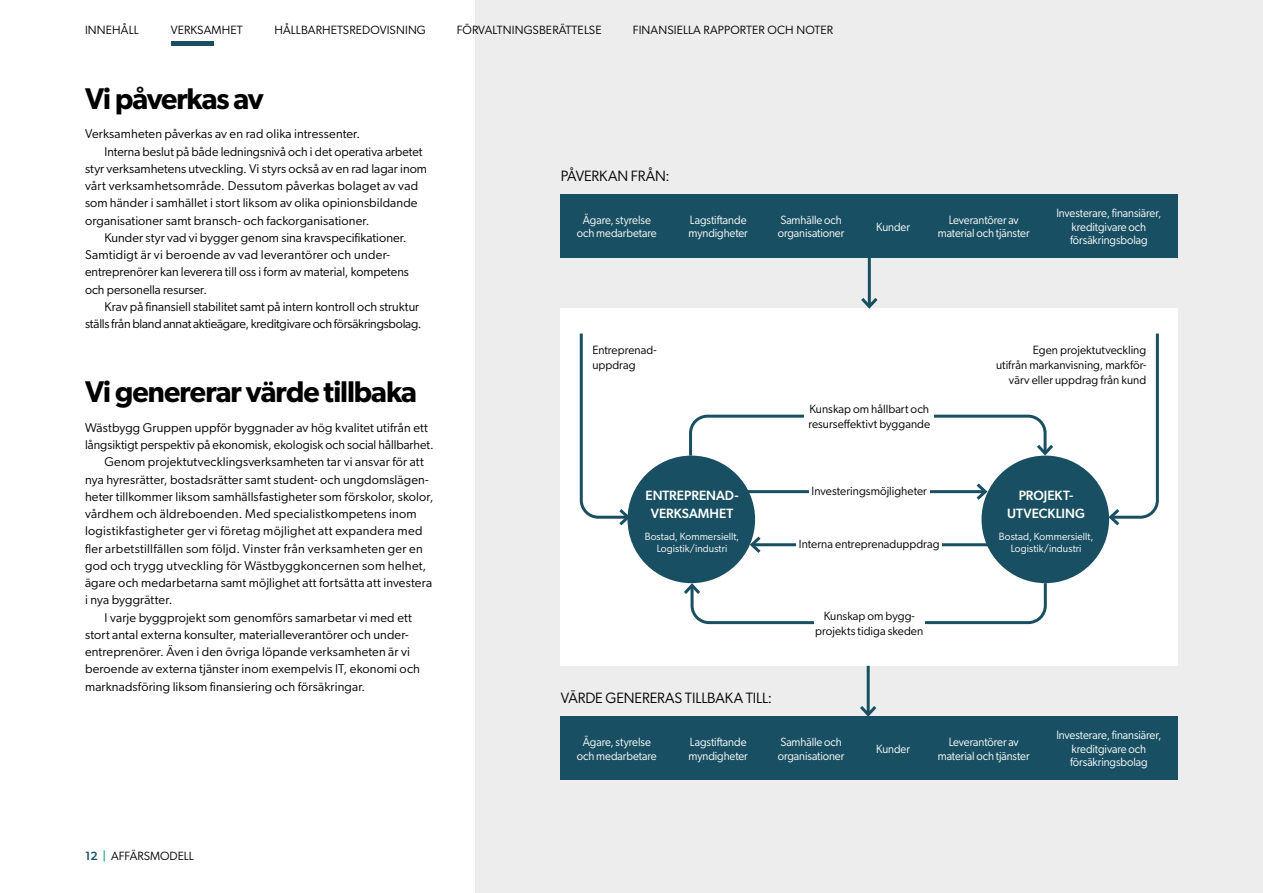
<style>
.page{position:relative;width:1263px;height:893px;background:#fff}
.page>*{position:absolute;margin:0;border:0;box-sizing:border-box;transform-origin:0 0}
.t1{font:600 30px "Gibson";letter-spacing:-.03em;color:#000}
.t2{font:15px "Gibson";letter-spacing:-.005em;color:#000}
.t3{font:500 13.5px/18px "Gibson";color:#fff;text-align:center}
.t4{font:12.75px "Gibson";letter-spacing:.01em;color:#000}
.t5{font:12.75px "Gibson";letter-spacing:-.02em;color:#000}
.t6{font:12px/13.5px "Gibson";letter-spacing:-.005em;color:#fff;text-align:center;scale:.94 1}
.t7{font:12px/15px "Gibson";letter-spacing:.005em;color:#000}
.t8{font:10.5px/12px "Gibson";letter-spacing:.005em;color:#fff;text-align:center}
.s1{font-weight:500;color:#184f62}
.s2{font-weight:500;color:#1b9e8a}
</style>
<div class="page">
<div style="left:476px;top:0;width:787px;height:893px;background:#ededed"></div>
<div style="left:561px;top:309px;width:617px;height:357px;background:#fff"></div>
<div style="left:673px;top:194px;width:90px;height:64px;background:#184f62"></div>
<div style="left:673px;top:716px;width:90px;height:64px;background:#184f62"></div>
<div style="left:763px;top:194px;width:95px;height:64px;background:#184f62"></div>
<div style="left:763px;top:716px;width:95px;height:64px;background:#184f62"></div>
<div style="left:858px;top:194px;width:69px;height:64px;background:#184f62"></div>
<div style="left:858px;top:716px;width:69px;height:64px;background:#184f62"></div>
<div style="left:927px;top:194px;width:113px;height:64px;background:#184f62"></div>
<div style="left:927px;top:716px;width:113px;height:64px;background:#184f62"></div>
<div style="left:1040px;top:194px;width:138px;height:64px;background:#184f62"></div>
<div style="left:1040px;top:716px;width:138px;height:64px;background:#184f62"></div>
<div style="left:561px;top:194px;width:112px;height:64px;background:#184f62"></div>
<div style="left:561px;top:716px;width:112px;height:64px;background:#184f62"></div>
<svg style="left:687px;top:414px;width:369px;height:45px"></svg>
<svg style="left:681px;top:580px;width:367px;height:45px"></svg>
<div style="left:804px;top:403px;width:130px;height:41px;background:#fff"></div>
<div style="left:814px;top:610px;width:110px;height:41px;background:#fff"></div>
<hr style="left:752px;top:543px;width:239px;height:3px;background:#184f62">
<svg style="left:747px;top:533px;width:17px;height:20px"></svg>
<div style="left:796px;top:538px;width:146px;height:26px;background:#fff"></div>
<div style="left:981px;top:456px;width:128px;height:127px;background:#184f62;border-radius:50%"></div>
<div style="left:627px;top:456px;width:128px;height:127px;background:#184f62;border-radius:50%"></div>
<svg style="left:1106px;top:333px;width:53px;height:195px"></svg>
<hr style="left:867px;top:666px;width:3px;height:49px;background:#184f62">
<svg style="left:860px;top:703px;width:17px;height:13px"></svg>
<hr style="left:868px;top:258px;width:3px;height:48px;background:#184f62">
<svg style="left:858px;top:295px;width:23px;height:14px"></svg>
<svg style="left:579px;top:333px;width:53px;height:195px"></svg>
<hr style="left:742px;top:490px;width:243px;height:3px;background:#184f62">
<svg style="left:973px;top:483px;width:17px;height:20px"></svg>
<div style="left:809px;top:485px;width:120px;height:26px;background:#fff"></div>
<hr style="left:171px;top:41px;width:42px;height:4px;background:#184f62">
<p class="t7" style="left:85px;top:22px;width:55px">INNEHÅLL</p>
<p class="t7" style="left:171px;top:22px;width:73px">VERKSAMHET</p>
<p class="t7" style="left:274px;top:22px;width:153px">HÅLLBARHETSREDOVISNING</p>
<p class="t7" style="left:457px;top:22px;width:146px">FÖRVALTNINGSBERÄTTELSE</p>
<p class="t7" style="left:633px;top:22px;width:202px">FINANSIELLA RAPPORTER OCH NOTER</p>
<h1 class="t1" style="left:85px;top:81px;width:180px">Vi påverkas av</h1>
<p class="t4" style="left:85px;top:126px;width:277px">Verksamheten påverkas av en rad olika intressenter.</p>
<p class="t4" style="left:105px;top:144px;width:319px">Interna beslut på både ledningsnivå och i det operativa arbetet</p>
<p class="t4" style="left:85px;top:161px;width:343px">styr verksamhetens utveckling. Vi styrs också av en rad lagar inom</p>
<p class="t4" style="left:85px;top:178px;width:335px">vårt verksamhetsområde. Dessutom påverkas bolaget av vad</p>
<p class="t4" style="left:85px;top:195px;width:334px">som händer i samhället i stort liksom av olika opinionsbildande</p>
<p class="t4" style="left:85px;top:213px;width:286px">organisationer samt bransch- och fackorganisationer.</p>
<p class="t4" style="left:105px;top:230px;width:304px">Kunder styr vad vi bygger genom sina kravspecifikationer.</p>
<p class="t4" style="left:85px;top:247px;width:306px">Samtidigt är vi beroende av vad leverantörer och under-</p>
<p class="t4" style="left:85px;top:264px;width:325px">entreprenörer kan leverera till oss i form av material, kompetens</p>
<p class="t4" style="left:85px;top:282px;width:123px">och personella resurser.</p>
<p class="t4" style="left:105px;top:299px;width:316px">Krav på finansiell stabilitet samt på intern kontroll och struktur</p>
<p class="t5" style="left:85px;top:316px;width:338px">ställs från bland annat aktieägare, kreditgivare och försäkringsbolag.</p>
<h1 class="t1" style="left:85px;top:374px;width:333px">Vi genererar värde tillbaka</h1>
<p class="t4" style="left:85px;top:420px;width:344px">Wästbygg Gruppen uppför byggnader av hög kvalitet utifrån ett</p>
<p class="t4" style="left:85px;top:437px;width:350px">långsiktigt perspektiv på ekonomisk, ekologisk och social hållbarhet.</p>
<p class="t4" style="left:105px;top:454px;width:321px">Genom projektutvecklingsverksamheten tar vi ansvar för att</p>
<p class="t4" style="left:85px;top:471px;width:345px">nya hyresrätter, bostadsrätter samt student- och ungdomslägen-</p>
<p class="t4" style="left:85px;top:489px;width:350px">heter tillkommer liksom samhällsfastigheter som förskolor, skolor,</p>
<p class="t4" style="left:85px;top:506px;width:333px">vårdhem och äldreboenden. Med specialistkompetens inom</p>
<p class="t4" style="left:85px;top:523px;width:339px">logistikfastigheter ger vi företag möjlighet att expandera med</p>
<p class="t4" style="left:85px;top:540px;width:339px">fler arbetstillfällen som följd. Vinster från verksamheten ger en</p>
<p class="t4" style="left:85px;top:558px;width:343px">god och trygg utveckling för Wästbyggkoncernen som helhet,</p>
<p class="t4" style="left:85px;top:575px;width:349px">ägare och medarbetarna samt möjlighet att fortsätta att investera</p>
<p class="t4" style="left:85px;top:592px;width:89px">i nya byggrätter.</p>
<p class="t4" style="left:105px;top:609px;width:309px">I varje byggprojekt som genomförs samarbetar vi med ett</p>
<p class="t4" style="left:85px;top:627px;width:325px">stort antal externa konsulter, materialleverantörer och under-</p>
<p class="t4" style="left:85px;top:644px;width:326px">entreprenörer. Även i den övriga löpande verksamheten är vi</p>
<p class="t4" style="left:85px;top:661px;width:336px">beroende av externa tjänster inom exempelvis IT, ekonomi och</p>
<p class="t4" style="left:85px;top:678px;width:282px">marknadsföring liksom finansiering och försäkringar.</p>
<p class="t7" style="left:85px;top:848px;width:110px"><span class="s1">12</span> <span class="s2">|</span> AFFÄRSMODELL</p>
<p class="t2" style="left:561px;top:167px;width:111px">PÅVERKAN FRÅN:</p>
<p class="t6" style="left:577px;top:213px;width:86px">Ägare, styrelse och medarbetare</p>
<p class="t6" style="left:689px;top:213px;width:65px;text-align:left">Lagstiftande myndigheter</p>
<p class="t6" style="left:778px;top:213px;width:72px;text-align:left">Samhälle och organisationer</p>
<p class="t6" style="left:876px;top:220px;width:37px">Kunder</p>
<p class="t6" style="left:938px;top:213px;width:99px">Leverantörer av material och tjänster</p>
<p class="t6" style="left:1056px;top:206px;width:113px">Investerare, finansiärer, kreditgivare och försäkringsbolag</p>
<p class="t7" style="left:592px;top:342px;width:66px">Entreprenad&shy;uppdrag</p>
<p class="t3" style="left:645px;top:486px;width:95px">ENTREPRENAD-<br>VERKSAMHET</p>
<p class="t8" style="left:645px;top:531px;width:96px">Bostad, Kommersiellt,<br>Logistik/industri</p>
<p class="t7" style="left:808px;top:401px;width:123px">Kunskap om hållbart och resurseffektivt byggande</p>
<p class="t7" style="left:812px;top:483px;width:117px">Investeringsmöjligheter</p>
<p class="t7" style="left:799px;top:536px;width:142px">Interna entreprenaduppdrag</p>
<p class="t7" style="left:815px;top:608px;width:110px;text-align:center">Kunskap om bygg&shy;projekts tidiga skeden</p>
<p class="t7" style="left:996px;top:342px;width:152px;text-align:right">Egen projektutveckling<br>utifrån markanvisning, markför&shy;värv eller uppdrag från kund</p>
<p class="t3" style="left:1007px;top:486px;width:79px">PROJEKT-<br>UTVECKLING</p>
<p class="t8" style="left:999px;top:531px;width:96px">Bostad, Kommersiellt,<br>Logistik/industri</p>
<p class="t2" style="left:561px;top:689px;width:213px">VÄRDE GENERERAS TILLBAKA TILL:</p>
<p class="t6" style="left:577px;top:735px;width:86px">Ägare, styrelse och medarbetare</p>
<p class="t6" style="left:689px;top:735px;width:65px;text-align:left">Lagstiftande myndigheter</p>
<p class="t6" style="left:778px;top:735px;width:72px;text-align:left">Samhälle och organisationer</p>
<p class="t6" style="left:876px;top:742px;width:37px">Kunder</p>
<p class="t6" style="left:938px;top:735px;width:99px">Leverantörer av material och tjänster</p>
<p class="t6" style="left:1056px;top:728px;width:113px">Investerare, finansiärer, kreditgivare och försäkringsbolag</p>
</div>
